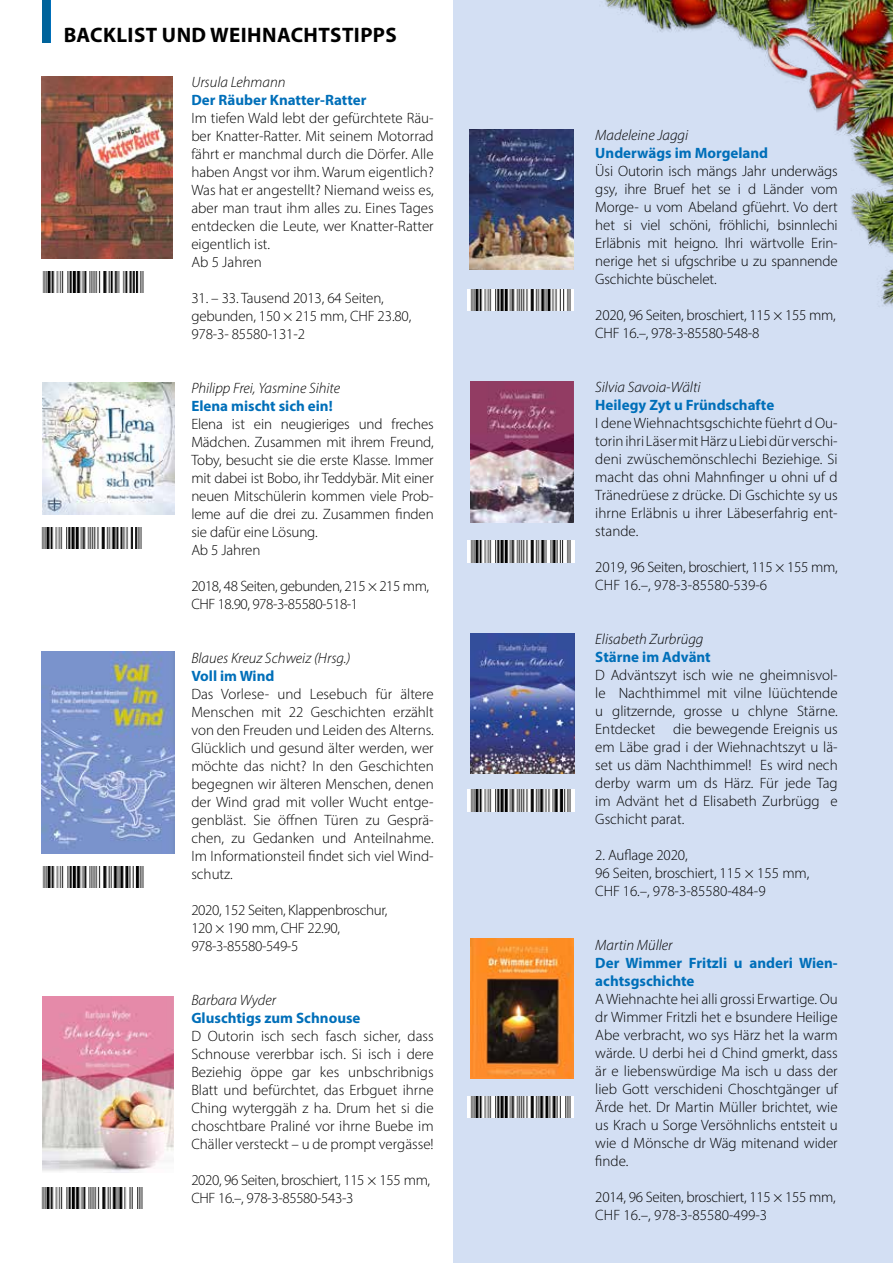
<style>
.page{position:relative;width:893px;height:1263px;background:#fff}
.page>*{position:absolute;margin:0;border:0;box-sizing:border-box;transform-origin:0 0}
.t1{font:700 21px "Myriad Pro";letter-spacing:.02em;color:#000}
.t2{font:300 15px/18px "Myriad Pro";letter-spacing:-.01em;color:#000}
.t3{font:700 15px/18px "Myriad Pro";color:#006fb9}
.t4{font:italic 300 15px "Myriad Pro";color:#000}
.t5{font:300 15px/18px "Myriad Pro";letter-spacing:-.03em;color:#000}
</style>
<div class="page">
<div style="left:454px;top:0;width:439px;height:1263px;background:#d3dff3"></div>
<img style="left:605px;top:0;width:288px;height:306px">
<div style="left:43px;top:0;width:8px;height:43px;background:#006fb9"></div>
<div style="left:43px;top:0;width:7px;height:43px;background:#00639a"></div>
<img style="left:42px;top:651px;width:133px;height:202px">
<img style="left:42px;top:866px;width:102px;height:22px">
<img style="left:42px;top:996px;width:131px;height:176px">
<img style="left:41px;top:1187px;width:102px;height:22px">
<img style="left:42px;top:76px;width:131px;height:183px">
<img style="left:42px;top:382px;width:132px;height:132px">
<img style="left:42px;top:271px;width:102px;height:22px">
<img style="left:41px;top:527px;width:101px;height:22px">
<img style="left:470px;top:129px;width:104px;height:140px">
<img style="left:470px;top:382px;width:104px;height:140px">
<img style="left:470px;top:633px;width:104px;height:141px">
<img style="left:470px;top:938px;width:104px;height:141px">
<img style="left:468px;top:290px;width:106px;height:21px">
<img style="left:468px;top:541px;width:106px;height:21px">
<img style="left:468px;top:790px;width:106px;height:21px">
<img style="left:468px;top:1096px;width:106px;height:21px">
<h1 class="t1" style="left:64px;top:21px;width:335px">BACKLIST UND WEIHNACHTSTIPPS</h1>
<p class="t4" style="left:191px;top:73px;width:96px">Ursula Lehmann</p>
<p class="t3" style="left:191px;top:90px;width:177px">Der Räuber Knatter-Ratter</p>
<p class="t2" style="left:191px;top:109px;width:244px">Im tiefen Wald lebt der gefürchtete Räu&shy;ber Knatter-Ratter. Mit seinem Motorrad fährt er manchmal durch die Dörfer. Alle haben Angst vor ihm. Warum eigentlich?<br>Was hat er angestellt? Niemand weiss es, aber man traut ihm alles zu. Eines Tages entdecken die Leute, wer Knatter-Ratter eigentlich ist.<br>Ab 5 Jahren</p>
<p class="t2" style="left:191px;top:289px;width:222px">31. – 33. Tausend 2013, 64 Seiten, gebunden, 150 × 215 mm, CHF 23.80,<br>978-3- 85580-131-2</p>
<p class="t4" style="left:191px;top:379px;width:150px">Philipp Frei, Yasmine Sihite</p>
<p class="t3" style="left:191px;top:396px;width:143px">Elena mischt sich ein!</p>
<p class="t2" style="left:191px;top:415px;width:244px">Elena ist ein neugieriges und freches Mädchen. Zusammen mit ihrem Freund, Toby, besucht sie die erste Klasse. Immer mit dabei ist Bobo, ihr Teddybär. Mit einer neuen Mitschülerin kommen viele Prob&shy;leme auf die drei zu. Zusammen finden sie dafür eine Lösung.<br>Ab 5 Jahren</p>
<p class="t5" style="left:191px;top:577px;width:239px">2018, 48 Seiten, gebunden, 215 × 215 mm,<br>CHF 18.90, 978-3-85580-518-1</p>
<p class="t4" style="left:191px;top:649px;width:161px">Blaues Kreuz Schweiz (Hrsg.)</p>
<p class="t3" style="left:191px;top:666px;width:85px">Voll im Wind</p>
<p class="t2" style="left:191px;top:685px;width:244px;text-align:justify">Das Vorlese- und Lesebuch für ältere Menschen mit 22 Geschichten erzählt von den Freuden und Leiden des Alterns.<br>Glücklich und gesund älter werden, wer möchte das nicht? In den Geschichten begegnen wir älteren Menschen, denen der Wind grad mit voller Wucht entge&shy;genbläst. Sie öffnen Türen zu Gesprä&shy;chen, zu Gedanken und Anteilnahme.<br>Im Informationsteil findet sich viel Wind&shy;schutz.</p>
<p class="t2" style="left:191px;top:901px;width:197px">2020, 152 Seiten, Klappenbroschur,<br>120 × 190 mm, CHF 22.90,<br>978-3-85580-549-5</p>
<p class="t4" style="left:191px;top:991px;width:86px">Barbara Wyder</p>
<p class="t3" style="left:191px;top:1008px;width:171px">Gluschtigs zum Schnouse</p>
<p class="t2" style="left:191px;top:1027px;width:244px;text-align:justify">D Outorin isch sech fasch sicher, dass Schnouse vererbbar isch. Si isch i dere Beziehig öppe gar kes unbschribnigs Blatt und befürchtet, das Erbguet ihrne Ching wyterggäh z ha. Drum het si die choschtbare Praliné vor ihrne Buebe im Chäller versteckt – u de prompt vergässe!</p>
<p class="t2" style="left:191px;top:1171px;width:240px">2020, 96 Seiten, broschiert, 115 × 155 mm,<br>CHF 16.–, 978-3-85580-543-3</p>
<p class="t4" style="left:595px;top:126px;width:94px">Madeleine Jaggi</p>
<p class="t3" style="left:595px;top:143px;width:174px">Underwägs im Morgeland</p>
<p class="t2" style="left:595px;top:162px;width:244px;text-align:justify">Üsi Outorin isch mängs Jahr underwägs gsy, ihre Bruef het se i d Länder vom Morge- u vom Abeland gfüehrt. Vo dert het si viel schöni, fröhlichi, bsinnlechi Erläbnis mit heigno. Ihri wärtvolle Erin&shy;nerige het si ufgschribe u zu spannende Gschichte büschelet.</p>
<p class="t2" style="left:595px;top:306px;width:242px">2020, 96 Seiten, broschiert, 115 × 155 mm,<br>CHF 16.–, 978-3-85580-548-8</p>
<p class="t4" style="left:595px;top:378px;width:107px">Silvia Savoia-Wälti</p>
<p class="t3" style="left:595px;top:395px;width:180px">Heilegy Zyt u Fründschafte</p>
<p class="t2" style="left:595px;top:414px;width:244px;text-align:justify">I dene Wiehnachtsgschichte füehrt d Ou&shy;torin ihri Läser mit Härz u Liebi dür verschi&shy;deni zwüschemönschlechi Beziehige. Si macht das ohni Mahnfinger u ohni uf d Tränedrüese z drücke. Di Gschichte sy us ihrne Erläbnis u ihrer Läbeserfahrig ent&shy;stande.</p>
<p class="t2" style="left:595px;top:558px;width:244px">2019, 96 Seiten, broschiert, 115 × 155 mm,<br>CHF 16.–, 978-3-85580-539-6</p>
<p class="t4" style="left:595px;top:630px;width:110px">Elisabeth Zurbrügg</p>
<p class="t3" style="left:595px;top:647px;width:117px">Stärne im Advänt</p>
<p class="t2" style="left:595px;top:666px;width:244px;text-align:justify">D Adväntszyt isch wie ne gheimnisvol&shy;le Nachthimmel mit vilne lüüchtende u glitzernde, grosse u chlyne Stärne.<br>Entdecket die bewegende Ereignis us em Läbe grad i der Wiehnachtszyt u lä&shy;set us däm Nachthimmel! Es wird nech derby warm um ds Härz. Für jede Tag im Advänt het d Elisabeth Zurbrügg e Gschicht parat.</p>
<p class="t2" style="left:595px;top:846px;width:216px">2. Auflage 2020,<br>96 Seiten, broschiert, 115 × 155 mm,<br>CHF 16.–, 978-3-85580-484-9</p>
<p class="t4" style="left:595px;top:936px;width:79px">Martin Müller</p>
<p class="t3" style="left:595px;top:953px;width:244px">Der Wimmer Fritzli u anderi Wien&shy;achtsgschichte</p>
<p class="t2" style="left:595px;top:990px;width:244px;text-align:justify">A Wiehnachte hei alli grossi Erwartige. Ou dr Wimmer Fritzli het e bsundere Heilige Abe verbracht, wo sys Härz het la warm wärde. U derbi hei d Chind gmerkt, dass är e liebenswürdige Ma isch u dass der lieb Gott verschideni Choschtgänger uf Ärde het. Dr Martin Müller brichtet, wie us Krach u Sorge Versöhnlichs entsteit u wie d Mönsche dr Wäg mitenand wider finde.</p>
<p class="t2" style="left:595px;top:1188px;width:242px">2014, 96 Seiten, broschiert, 115 × 155 mm,<br>CHF 16.–, 978-3-85580-499-3</p>
</div>
